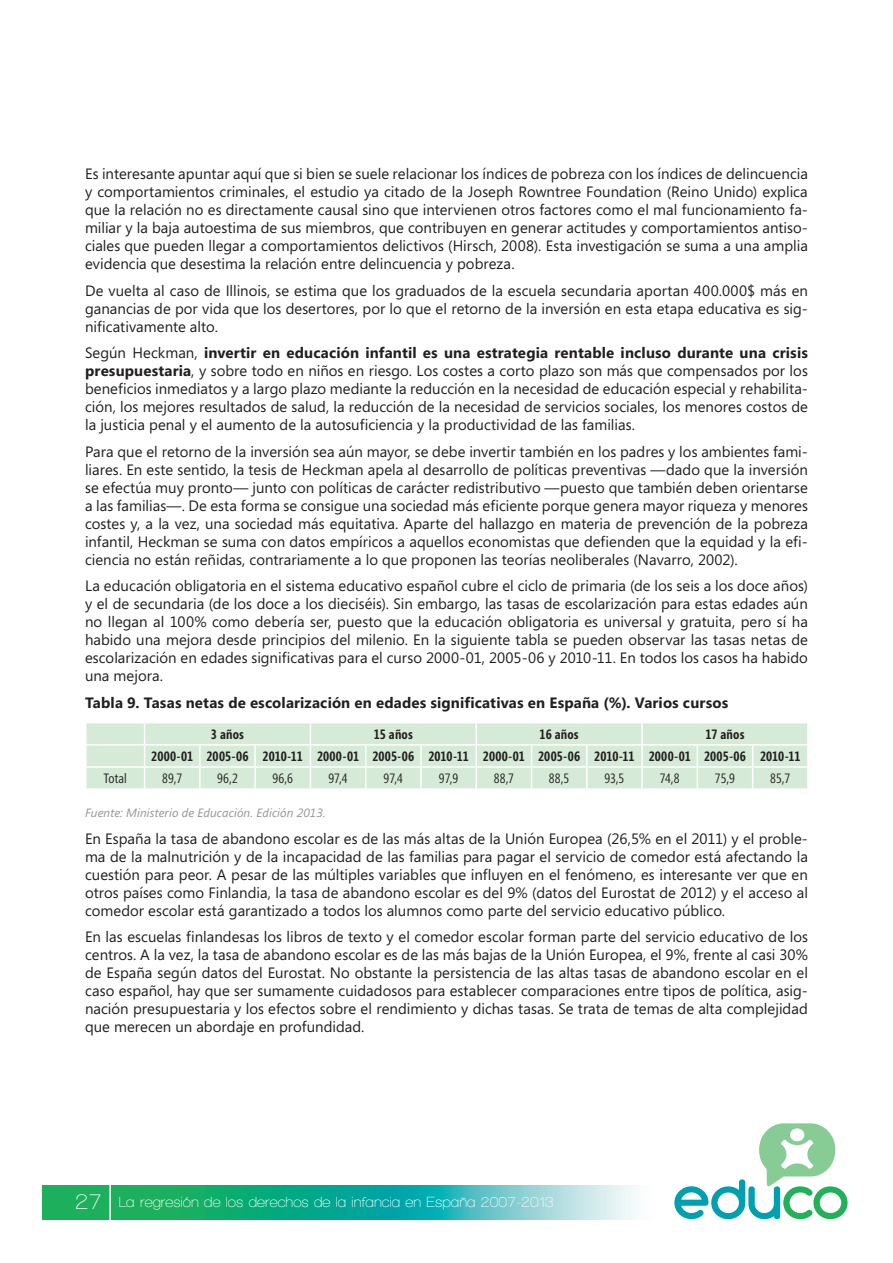
<style>
.page{position:relative;width:893px;height:1263px;background:#fff}
.page>*{position:absolute;margin:0;border:0;box-sizing:border-box;transform-origin:0 0}
.t1{font:15px/18px "Segoe";color:#231f20;text-align:justify}
.t2{font:700 15px "Segoe";letter-spacing:.01em;color:#231f20}
.t3{font:600 15px "Walkway";color:#fff}
.t4{font:700 13.5px/22.2px "Segoe Condensed";letter-spacing:.01em;color:#231f20}
.t5{font:13.5px "Segoe Condensed";letter-spacing:.005em;color:#231f20}
.t6{font:italic 12px "Segoe";letter-spacing:.005em;color:#939598}
.s1{font-weight:700}
.s2{font-size:22.5px}
</style>
<div class="page">
<svg style="left:43px;top:1186px;width:592px;height:33px;background:#39b999"></svg>
<svg style="left:674px;top:1123px;width:173px;height:96px"></svg>
<hr style="left:109px;top:1181px;width:2px;height:43px;background:#fff">
<div style="left:87px;top:723px;width:720px;height:65px;background:#d5ead7"></div>
<hr style="left:475px;top:723px;width:2px;height:21px;background:#fff">
<hr style="left:641px;top:723px;width:2px;height:21px;background:#fff">
<hr style="left:85px;top:744px;width:60px;height:1px;background:#fff">
<hr style="left:145px;top:744px;width:55px;height:1px;background:#fff">
<hr style="left:200px;top:744px;width:55px;height:1px;background:#fff">
<hr style="left:199px;top:745px;width:2px;height:21px;background:#fff">
<hr style="left:255px;top:744px;width:55px;height:1px;background:#fff">
<hr style="left:254px;top:745px;width:2px;height:21px;background:#fff">
<hr style="left:310px;top:744px;width:56px;height:1px;background:#fff">
<hr style="left:366px;top:744px;width:55px;height:1px;background:#fff">
<hr style="left:421px;top:744px;width:55px;height:1px;background:#fff">
<hr style="left:420px;top:745px;width:2px;height:21px;background:#fff">
<hr style="left:476px;top:744px;width:55px;height:1px;background:#fff">
<hr style="left:475px;top:745px;width:2px;height:21px;background:#fff">
<hr style="left:531px;top:744px;width:56px;height:1px;background:#fff">
<hr style="left:587px;top:744px;width:55px;height:1px;background:#fff">
<hr style="left:586px;top:745px;width:2px;height:21px;background:#fff">
<hr style="left:642px;top:744px;width:55px;height:1px;background:#fff">
<hr style="left:641px;top:745px;width:2px;height:21px;background:#fff">
<hr style="left:697px;top:744px;width:56px;height:1px;background:#fff">
<hr style="left:753px;top:744px;width:56px;height:1px;background:#fff">
<hr style="left:85px;top:766px;width:60px;height:2px;background:#fff">
<hr style="left:145px;top:766px;width:55px;height:2px;background:#fff">
<svg style="left:144px;top:723px;width:1px;height:65px"></svg>
<hr style="left:200px;top:766px;width:55px;height:2px;background:#fff">
<hr style="left:199px;top:768px;width:2px;height:20px;background:#fff">
<hr style="left:255px;top:766px;width:55px;height:2px;background:#fff">
<hr style="left:254px;top:768px;width:2px;height:20px;background:#fff">
<hr style="left:310px;top:766px;width:56px;height:2px;background:#fff">
<svg style="left:310px;top:723px;width:1px;height:65px"></svg>
<hr style="left:366px;top:766px;width:55px;height:2px;background:#fff">
<svg style="left:365px;top:745px;width:1px;height:43px"></svg>
<hr style="left:421px;top:766px;width:55px;height:2px;background:#fff">
<hr style="left:420px;top:768px;width:2px;height:20px;background:#fff">
<hr style="left:476px;top:766px;width:55px;height:2px;background:#fff">
<hr style="left:475px;top:768px;width:2px;height:20px;background:#fff">
<hr style="left:531px;top:766px;width:56px;height:2px;background:#fff">
<svg style="left:531px;top:745px;width:1px;height:43px"></svg>
<hr style="left:587px;top:766px;width:55px;height:2px;background:#fff">
<hr style="left:586px;top:768px;width:2px;height:20px;background:#fff">
<hr style="left:642px;top:766px;width:55px;height:2px;background:#fff">
<hr style="left:641px;top:768px;width:2px;height:20px;background:#fff">
<hr style="left:697px;top:766px;width:56px;height:2px;background:#fff">
<svg style="left:697px;top:745px;width:1px;height:43px"></svg>
<hr style="left:753px;top:766px;width:56px;height:2px;background:#fff">
<svg style="left:752px;top:745px;width:1px;height:43px"></svg>
<p class="t1" style="left:85px;top:165px;width:724px">Es interesante apuntar aquí que si bien se suele relacionar los índices de pobreza con los índices de delincuencia y comportamientos criminales, el estudio ya citado de la Joseph Rowntree Foundation (Reino Unido) explica que la relación no es directamente causal sino que intervienen otros factores como el mal funcionamiento fa&shy;miliar y la baja autoestima de sus miembros, que contribuyen en generar actitudes y comportamientos antiso&shy;ciales que pueden llegar a comportamientos delictivos (Hirsch, 2008). Esta investigación se suma a una amplia evidencia que desestima la relación entre delincuencia y pobreza.</p>
<p class="t1" style="left:85px;top:281px;width:724px">De vuelta al caso de Illinois, se estima que los graduados de la escuela secundaria aportan 400.000$ más en ganancias de por vida que los desertores, por lo que el retorno de la inversión en esta etapa educativa es sig&shy;nificativamente alto.</p>
<p class="t1" style="left:85px;top:344px;width:724px">Según Heckman, <span class="s1">invertir en educación infantil es una estrategia rentable incluso durante una crisis presupuestaria</span>, y sobre todo en niños en riesgo. Los costes a corto plazo son más que compensados por los beneficios inmediatos y a largo plazo mediante la reducción en la necesidad de educación especial y rehabilita&shy;ción, los mejores resultados de salud, la reducción de la necesidad de servicios sociales, los menores costos de la justicia penal y el aumento de la autosuficiencia y la productividad de las familias.</p>
<p class="t1" style="left:85px;top:442px;width:724px">Para que el retorno de la inversión sea aún mayor, se debe invertir también en los padres y los ambientes fami&shy;liares. En este sentido, la tesis de Heckman apela al desarrollo de políticas preventivas —dado que la inversión se efectúa muy pronto— junto con políticas de carácter redistributivo —puesto que también deben orientarse a las familias—. De esta forma se consigue una sociedad más eficiente porque genera mayor riqueza y menores costes y, a la vez, una sociedad más equitativa. Aparte del hallazgo en materia de prevención de la pobreza infantil, Heckman se suma con datos empíricos a aquellos economistas que defienden que la equidad y la efi&shy;ciencia no están reñidas, contrariamente a lo que proponen las teorías neoliberales (Navarro, 2002).</p>
<p class="t1" style="left:85px;top:577px;width:724px">La educación obligatoria en el sistema educativo español cubre el ciclo de primaria (de los seis a los doce años) y el de secundaria (de los doce a los dieciséis). Sin embargo, las tasas de escolarización para estas edades aún no llegan al 100% como debería ser, puesto que la educación obligatoria es universal y gratuita, pero sí ha habido una mejora desde principios del milenio. En la siguiente tabla se pueden observar las tasas netas de escolarización en edades significativas para el curso 2000-01, 2005-06 y 2010-11. En todos los casos ha habido una mejora.</p>
<p class="t2" style="left:85px;top:692px;width:645px">Tabla 9. Tasas netas de escolarización en edades significativas en España (%). Varios cursos</p>
<p class="t4" style="left:151px;top:723px;width:651px;text-indent:554px">17 años<br>2000-01 2005-06 2010-11 2000-01 2005-06 2010-11 2000-01 2005-06 2010-11 2000-01 2005-06 2010-11</p>
<p class="t4" style="left:211px;top:723px;width:35px">3 años</p>
<p class="t4" style="left:374px;top:723px;width:41px">15 años</p>
<p class="t4" style="left:540px;top:723px;width:41px">16 años</p>
<p class="t5" style="left:103px;top:771px;width:25px">Total</p>
<p class="t5" style="left:162px;top:771px;width:22px">89,7</p>
<p class="t5" style="left:217px;top:771px;width:22px">96,2</p>
<p class="t5" style="left:272px;top:771px;width:22px">96,6</p>
<p class="t5" style="left:328px;top:771px;width:21px">97,4</p>
<p class="t5" style="left:384px;top:771px;width:21px">97,4</p>
<p class="t5" style="left:439px;top:771px;width:21px">97,9</p>
<p class="t5" style="left:494px;top:771px;width:22px">88,7</p>
<p class="t5" style="left:549px;top:771px;width:22px">88,5</p>
<p class="t5" style="left:604px;top:771px;width:21px">93,5</p>
<p class="t5" style="left:660px;top:771px;width:21px">74,8</p>
<p class="t5" style="left:715px;top:771px;width:22px">75,9</p>
<p class="t5" style="left:770px;top:771px;width:21px">85,7</p>
<p class="t6" style="left:85px;top:806px;width:242px">Fuente: Ministerio de Educación. Edición 2013.</p>
<p class="t1" style="left:85px;top:829px;width:724px">En España la tasa de abandono escolar es de las más altas de la Unión Europea (26,5% en el 2011) y el proble&shy;ma de la malnutrición y de la incapacidad de las familias para pagar el servicio de comedor está afectando la cuestión para peor. A pesar de las múltiples variables que influyen en el fenómeno, es interesante ver que en otros países como Finlandia, la tasa de abandono escolar es del 9% (datos del Eurostat de 2012) y el acceso al comedor escolar está garantizado a todos los alumnos como parte del servicio educativo público.</p>
<p class="t1" style="left:85px;top:927px;width:724px">En las escuelas finlandesas los libros de texto y el comedor escolar forman parte del servicio educativo de los centros. A la vez, la tasa de abandono escolar es de las más bajas de la Unión Europea, el 9%, frente al casi 30% de España según datos del Eurostat. No obstante la persistencia de las altas tasas de abandono escolar en el caso español, hay que ser sumamente cuidadosos para establecer comparaciones entre tipos de política, asig&shy;nación presupuestaria y los efectos sobre el rendimiento y dichas tasas. Se trata de temas de alta complejidad que merecen un abordaje en profundidad.</p>
<p class="t3" style="left:75px;top:1194px;width:480px"><span class="s2">27</span> La regresión de los derechos de la infancia en España 2007-2013</p>
</div>
